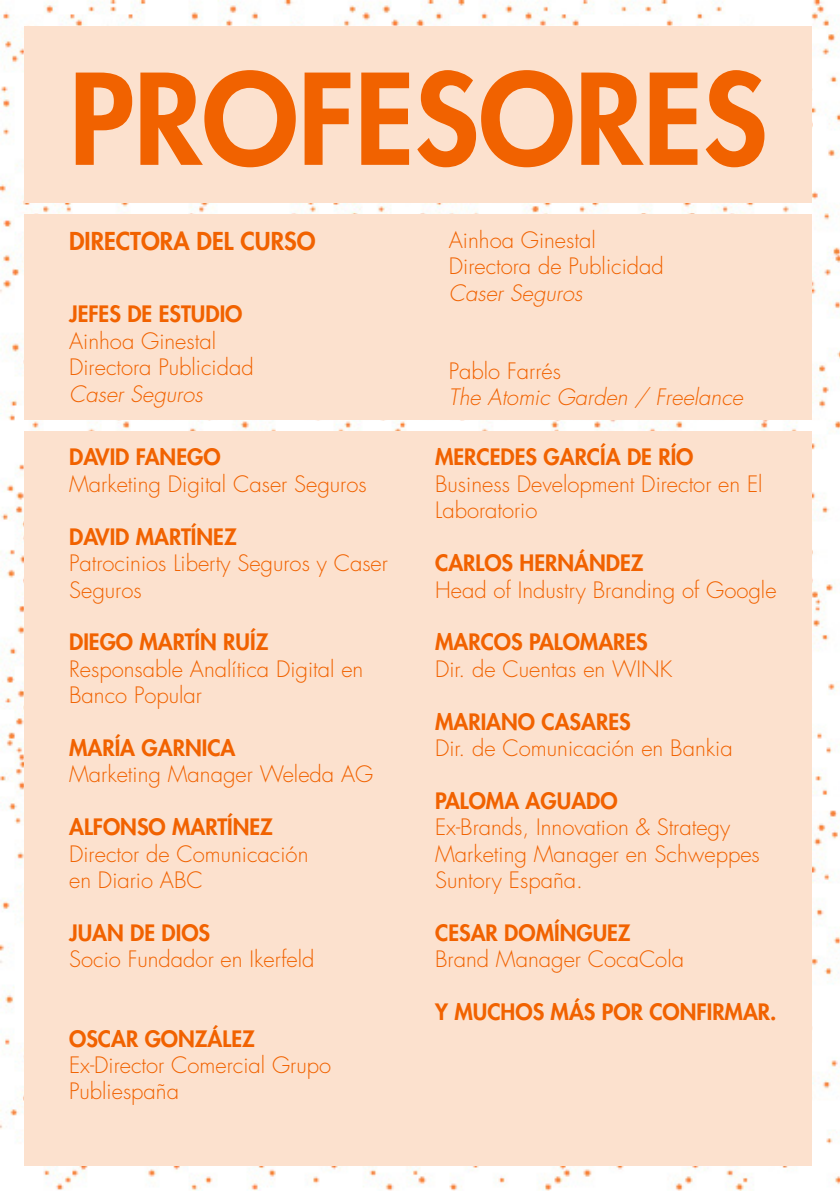
<style>
.page{position:relative;width:840px;height:1191px;background:#fff}
.page>*{position:absolute;margin:0;border:0;box-sizing:border-box;transform-origin:0 0}
.t1{font:800 122.4px "Futura Std";color:#f16200}
.t2{font:800 24px "Futura Std";color:#f16200}
.t3{font:300 22px/26.4px "Futura Std";color:#f16200}
.t4{font:800 22px "Futura Std";color:#f16200}
.t5{font:italic 300 22px "Futura Std";color:#f16200}
</style>
<div class="page">
<img style="left:0;top:0;width:839px;height:1191px">
<div style="left:24px;top:26px;width:787px;height:176px;background:#fce1ce"></div>
<div style="left:24px;top:214px;width:787px;height:205px;background:#fce1ce"></div>
<div style="left:24px;top:431px;width:787px;height:734px;background:#fce1ce"></div>
<p class="t1" style="left:69px;top:42px;width:699px">PROFESORES</p>
<p class="t2" style="left:69px;top:225px;width:248px">DIRECTORA DEL CURSO</p>
<p class="t4" style="left:69px;top:300px;width:175px">JEFES DE ESTUDIO</p>
<p class="t3" style="left:69px;top:328px;width:148px">Ainhoa Ginestal</p>
<p class="t3" style="left:69px;top:355px;width:186px">Directora Publicidad</p>
<p class="t5" style="left:69px;top:380px;width:135px">Caser Seguros</p>
<p class="t4" style="left:69px;top:443px;width:153px">DAVID FANEGO</p>
<p class="t3" style="left:69px;top:471px;width:299px">Marketing Digital Caser Seguros</p>
<p class="t4" style="left:69px;top:522px;width:169px">DAVID MARTÍNEZ</p>
<p class="t3" style="left:69px;top:550px;width:320px">Patrocinios Liberty Seguros y Caser</p>
<p class="t3" style="left:69px;top:577px;width:74px">Seguros</p>
<p class="t4" style="left:69px;top:628px;width:201px">DIEGO MARTÍN RUÍZ</p>
<p class="t3" style="left:69px;top:656px;width:295px">Responsable Analítica Digital en<br>Banco Popular</p>
<p class="t4" style="left:69px;top:734px;width:168px">MARÍA GARNICA</p>
<p class="t3" style="left:69px;top:762px;width:305px">Marketing Manager Weleda AG</p>
<p class="t4" style="left:69px;top:813px;width:205px">ALFONSO MARTÍNEZ</p>
<p class="t3" style="left:69px;top:841px;width:241px">Director de Comunicación</p>
<p class="t3" style="left:69px;top:867px;width:135px">en Diario ABC</p>
<p class="t4" style="left:69px;top:918px;width:142px">JUAN DE DIOS</p>
<p class="t3" style="left:69px;top:946px;width:247px">Socio Fundador en Ikerfeld</p>
<p class="t4" style="left:69px;top:1024px;width:187px">OSCAR GONZÁLEZ</p>
<p class="t3" style="left:69px;top:1052px;width:263px">Ex-Director Comercial Grupo</p>
<p class="t3" style="left:69px;top:1078px;width:111px">Publiespaña</p>
<p class="t3" style="left:448px;top:227px;width:148px">Ainhoa Ginestal</p>
<p class="t3" style="left:448px;top:254px;width:216px">Directora de Publicidad</p>
<p class="t5" style="left:448px;top:279px;width:135px">Caser Seguros</p>
<p class="t3" style="left:448px;top:358px;width:114px">Pablo Farrés</p>
<p class="t5" style="left:448px;top:384px;width:295px">The Atomic Garden / Freelance</p>
<p class="t4" style="left:435px;top:443px;width:260px">MERCEDES GARCÍA DE RÍO</p>
<p class="t3" style="left:435px;top:471px;width:329px">Business Development Director en El<br>Laboratorio</p>
<p class="t4" style="left:435px;top:549px;width:210px">CARLOS HERNÁNDEZ</p>
<p class="t3" style="left:435px;top:577px;width:343px">Head of Industry Branding of Google</p>
<p class="t4" style="left:435px;top:628px;width:214px">MARCOS PALOMARES</p>
<p class="t3" style="left:435px;top:656px;width:238px">Dir. de Cuentas en WINK</p>
<p class="t4" style="left:435px;top:707px;width:197px">MARIANO CASARES</p>
<p class="t3" style="left:435px;top:735px;width:299px">Dir. de Comunicación en Bankia</p>
<p class="t4" style="left:435px;top:786px;width:184px">PALOMA AGUADO</p>
<p class="t3" style="left:435px;top:814px;width:326px">Ex-Brands, Innovation &amp; Strategy<br>Marketing Manager en Schweppes<br>Suntory España.</p>
<p class="t4" style="left:435px;top:918px;width:197px">CESAR DOMÍNGUEZ</p>
<p class="t3" style="left:435px;top:946px;width:250px">Brand Manager CocaCola</p>
<p class="t4" style="left:435px;top:998px;width:343px">Y MUCHOS MÁS POR CONFIRMAR.</p>
</div>
